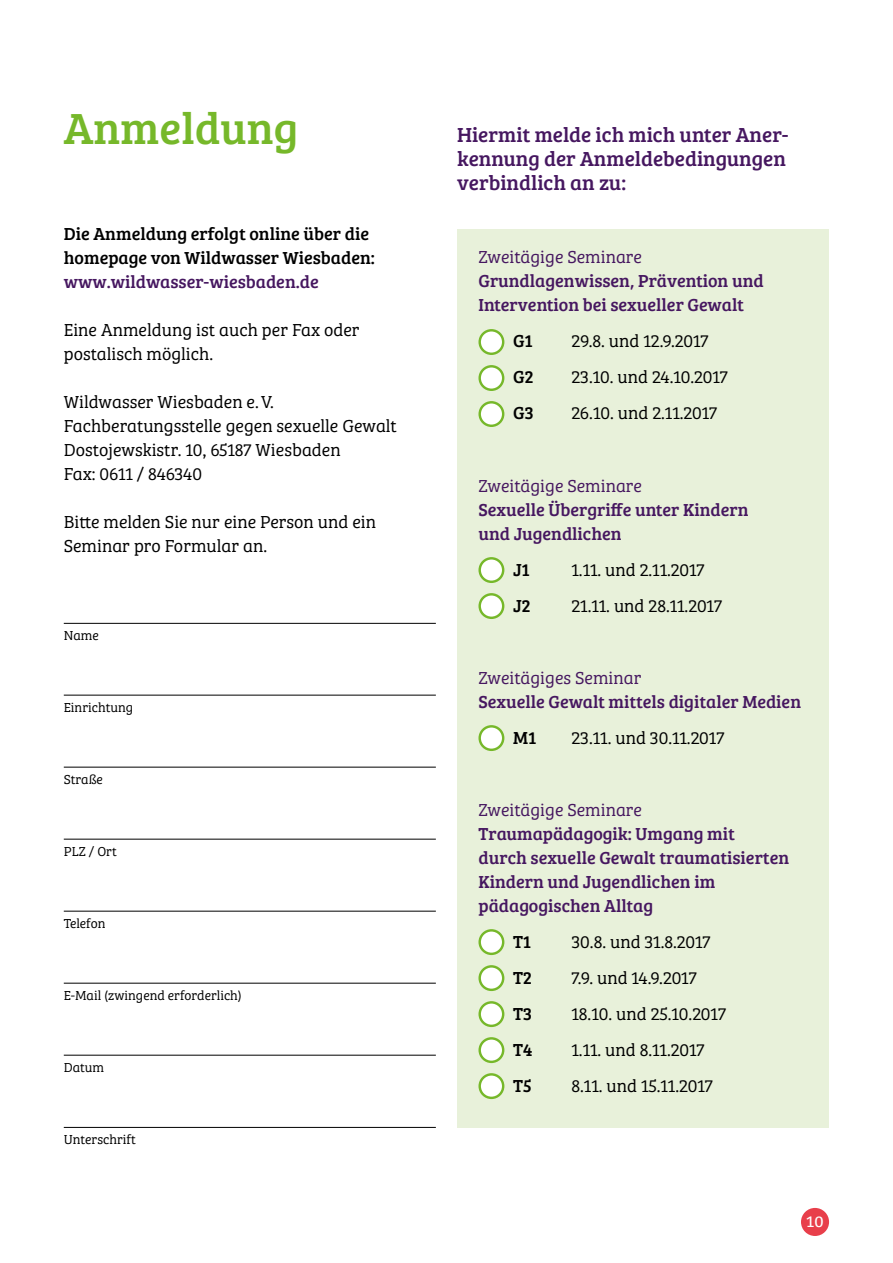
<style>
.page{position:relative;width:893px;height:1263px;background:#fff}
.page>*{position:absolute;margin:0;border:0;box-sizing:border-box;transform-origin:0 0}
.t1{font:45px "Bree Serif";color:#76b82a}
.t2{font:21px/24px "Bree Serif";color:#461760;text-align:justify}
.t3{font:18px/24px "Bree Serif Lt";color:#000}
.t4{font:18px/24px "Bree Serif";color:#461760}
.t5{font:18px/24px "Bree Serif";color:#000}
.t6{font:18px "Bree Serif Lt";color:#461760}
.t7{font:15px "Bitter";color:#fff}
.t8{font:13.5px "Bree Serif Lt";color:#000}
</style>
<div class="page">
<div style="left:801px;top:1208px;width:28px;height:28px;background:#e83f4b;border-radius:50%"></div>
<div style="left:457px;top:230px;width:372px;height:898px;background:#e8f1da"></div>
<svg style="left:480px;top:330px;width:23px;height:24px"></svg>
<div style="left:478px;top:329px;width:26px;height:26px;border:2px solid #76b82a;border-radius:50%"></div>
<svg style="left:480px;top:366px;width:23px;height:24px"></svg>
<div style="left:478px;top:365px;width:26px;height:26px;border:2px solid #76b82a;border-radius:50%"></div>
<svg style="left:480px;top:402px;width:23px;height:24px"></svg>
<div style="left:478px;top:401px;width:26px;height:26px;border:2px solid #76b82a;border-radius:50%"></div>
<svg style="left:480px;top:558px;width:23px;height:24px"></svg>
<div style="left:478px;top:557px;width:26px;height:26px;border:2px solid #76b82a;border-radius:50%"></div>
<svg style="left:480px;top:594px;width:23px;height:24px"></svg>
<div style="left:478px;top:593px;width:26px;height:26px;border:2px solid #76b82a;border-radius:50%"></div>
<svg style="left:480px;top:726px;width:23px;height:24px"></svg>
<div style="left:478px;top:725px;width:26px;height:26px;border:2px solid #76b82a;border-radius:50%"></div>
<svg style="left:480px;top:930px;width:23px;height:24px"></svg>
<div style="left:478px;top:929px;width:26px;height:26px;border:2px solid #76b82a;border-radius:50%"></div>
<svg style="left:480px;top:966px;width:23px;height:24px"></svg>
<div style="left:478px;top:965px;width:26px;height:26px;border:2px solid #76b82a;border-radius:50%"></div>
<svg style="left:480px;top:1002px;width:23px;height:24px"></svg>
<div style="left:478px;top:1001px;width:26px;height:26px;border:2px solid #76b82a;border-radius:50%"></div>
<svg style="left:480px;top:1038px;width:23px;height:24px"></svg>
<div style="left:478px;top:1037px;width:26px;height:26px;border:2px solid #76b82a;border-radius:50%"></div>
<svg style="left:480px;top:1074px;width:23px;height:24px"></svg>
<div style="left:478px;top:1073px;width:26px;height:26px;border:2px solid #76b82a;border-radius:50%"></div>
<hr style="left:64px;top:623px;width:372px;height:1px;background:#000">
<hr style="left:64px;top:695px;width:372px;height:1px;background:#000">
<hr style="left:64px;top:767px;width:372px;height:1px;background:#000">
<hr style="left:64px;top:839px;width:372px;height:1px;background:#000">
<hr style="left:64px;top:911px;width:372px;height:1px;background:#000">
<hr style="left:64px;top:983px;width:372px;height:1px;background:#000">
<hr style="left:64px;top:1055px;width:372px;height:1px;background:#000">
<hr style="left:64px;top:1127px;width:372px;height:1px;background:#000">
<h1 class="t1" style="left:64px;top:96px;width:236px">Anmeldung</h1>
<p class="t5" style="left:64px;top:221px;width:313px">Die Anmeldung erfolgt online über die homepage von Wildwasser Wiesbaden:</p>
<p class="t4" style="left:64px;top:269px;width:257px">www.wildwasser-wiesbaden.de</p>
<p class="t3" style="left:64px;top:317px;width:297px">Eine Anmeldung ist auch per Fax oder postalisch möglich.</p>
<p class="t3" style="left:64px;top:389px;width:335px">Wildwasser Wiesbaden e. V.<br>Fachberatungsstelle gegen sexuelle Gewalt<br>Dostojewskistr. 10, 65187 Wiesbaden<br>Fax: 0611 / 846340</p>
<p class="t3" style="left:64px;top:509px;width:314px">Bitte melden Sie nur eine Person und ein<br>Seminar pro Formular an.</p>
<p class="t8" style="left:64px;top:626px;width:37px">Name</p>
<p class="t8" style="left:64px;top:698px;width:71px">Einrichtung</p>
<p class="t8" style="left:64px;top:770px;width:41px">Straße</p>
<p class="t8" style="left:64px;top:842px;width:55px">PLZ / Ort</p>
<p class="t8" style="left:64px;top:914px;width:43px">Telefon</p>
<p class="t8" style="left:64px;top:986px;width:180px">E-Mail (zwingend erforderlich)</p>
<p class="t8" style="left:64px;top:1058px;width:42px">Datum</p>
<p class="t8" style="left:64px;top:1130px;width:74px">Unterschrift</p>
<p class="t2" style="left:457px;top:121px;width:332px">Hiermit melde ich mich unter Aner&shy;kennung der Anmeldebedingungen verbindlich an zu:</p>
<p class="t6" style="left:478px;top:244px;width:165px">Zweitägige Seminare</p>
<p class="t4" style="left:478px;top:268px;width:287px">Grundlagenwissen, Prävention und<br>Intervention bei sexueller Gewalt</p>
<p class="t5" style="left:513px;top:328px;width:21px">G1</p>
<p class="t3" style="left:571px;top:328px;width:139px">29.8. und 12.9.2017</p>
<p class="t5" style="left:513px;top:364px;width:22px">G2</p>
<p class="t3" style="left:571px;top:364px;width:158px">23.10. und 24.10.2017</p>
<p class="t5" style="left:513px;top:400px;width:22px">G3</p>
<p class="t3" style="left:571px;top:400px;width:147px">26.10. und 2.11.2017</p>
<p class="t6" style="left:478px;top:472px;width:165px">Zweitägige Seminare</p>
<p class="t4" style="left:478px;top:496px;width:272px">Sexuelle Übergriffe unter Kindern und Jugendlichen</p>
<p class="t5" style="left:513px;top:556px;width:18px">J1</p>
<p class="t3" style="left:571px;top:556px;width:135px">1.11. und 2.11.2017</p>
<p class="t5" style="left:513px;top:592px;width:19px">J2</p>
<p class="t3" style="left:571px;top:592px;width:152px">21.11. und 28.11.2017</p>
<p class="t6" style="left:478px;top:664px;width:164px">Zweitägiges Seminar</p>
<p class="t4" style="left:478px;top:688px;width:324px">Sexuelle Gewalt mittels digitaler Medien</p>
<p class="t5" style="left:513px;top:724px;width:25px">M1</p>
<p class="t3" style="left:571px;top:724px;width:154px">23.11. und 30.11.2017</p>
<p class="t6" style="left:478px;top:796px;width:165px">Zweitägige Seminare</p>
<p class="t4" style="left:478px;top:820px;width:312px">Traumapädagogik: Umgang mit<br>durch sexuelle Gewalt traumatisierten<br>Kindern und Jugendlichen im pädagogischen Alltag</p>
<p class="t5" style="left:513px;top:928px;width:20px">T1</p>
<p class="t3" style="left:571px;top:928px;width:141px">30.8. und 31.8.2017</p>
<p class="t5" style="left:513px;top:964px;width:21px">T2</p>
<p class="t3" style="left:571px;top:964px;width:127px">7.9. und 14.9.2017</p>
<p class="t5" style="left:513px;top:1000px;width:21px">T3</p>
<p class="t3" style="left:571px;top:1000px;width:156px">18.10. und 25.10.2017</p>
<p class="t5" style="left:513px;top:1036px;width:21px">T4</p>
<p class="t3" style="left:571px;top:1036px;width:135px">1.11. und 8.11.2017</p>
<p class="t5" style="left:513px;top:1072px;width:21px">T5</p>
<p class="t3" style="left:571px;top:1072px;width:143px">8.11. und 15.11.2017</p>
<p class="t7" style="left:806px;top:1213px;width:19px">10</p>
</div>
